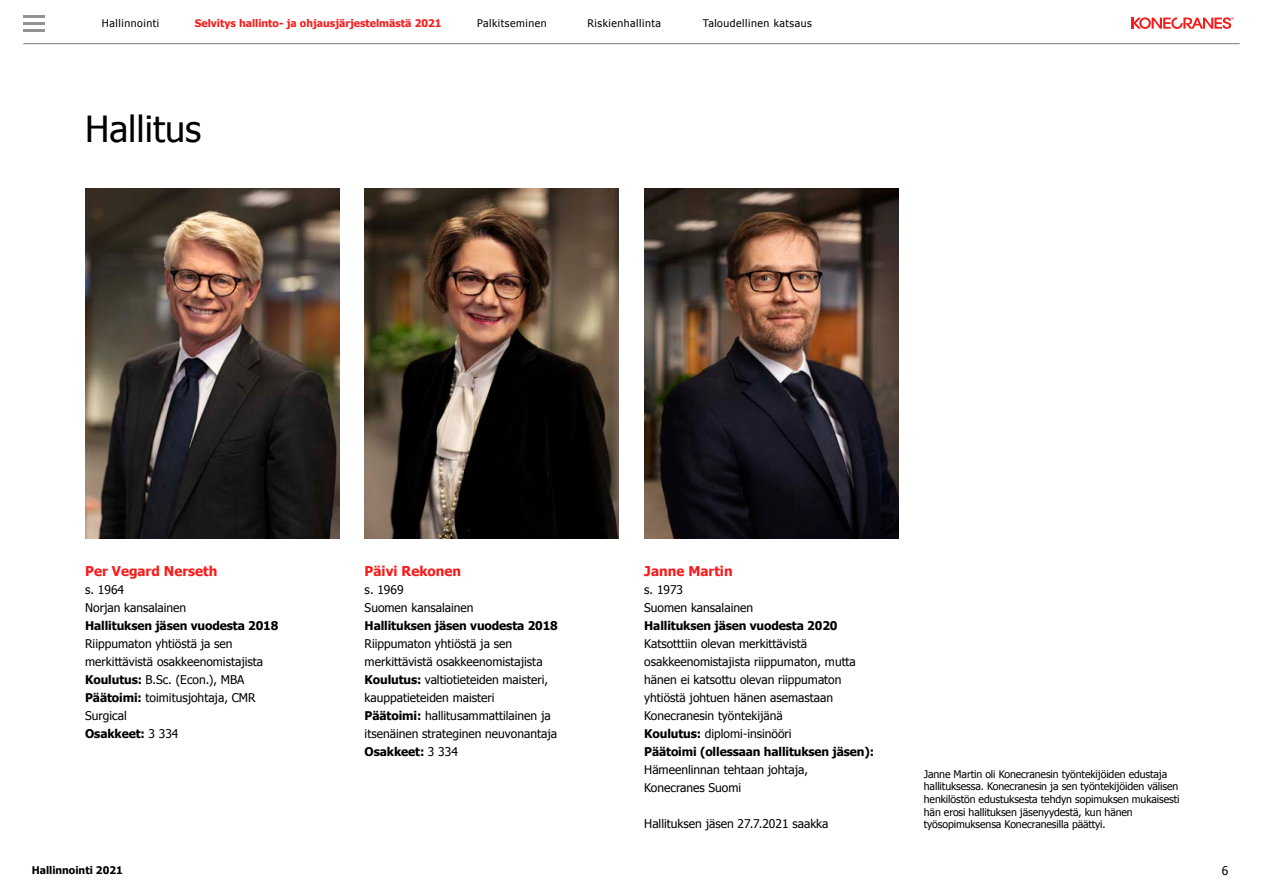
<style>
.page{position:relative;width:1263px;height:893px;background:#fff}
.page>*{position:absolute;margin:0;border:0;box-sizing:border-box;transform-origin:0 0}
.GOV_Otsikko_20_pt{font:36px "Tahoma";color:#000}
.GOV_LEIPIS_EN{font:700 13.5px "Tahoma";color:#f71c1c}
.GOV_Bulletit_EN{font:12px/18px "Tahoma";color:#000}
.GOV_Bulletit_EN-2{font:700 12px "Tahoma";letter-spacing:-.01em;color:#000}
.GOV_Bulletit_EN-3{font:10.5px/12.6px "Tahoma";letter-spacing:-.01em;color:#000}
.GOV_Bulletit_EN-4{font:10.5px "Tahoma";letter-spacing:.05em;color:#000}
.t1{font:700 10.5px "Tahoma";color:#f71c1c}
.t2{font:700 10.5px "Tahoma";color:#000}
.s1{font-weight:700}
.s2{font-weight:400}
</style>
<div class="page">
<img style="left:644px;top:188px;width:254px;height:350px">
<img style="left:365px;top:188px;width:254px;height:350px">
<img style="left:85px;top:188px;width:254px;height:350px">
<hr style="left:23px;top:43px;width:1217px;height:1px;background:#787878">
<hr style="left:23px;top:15px;width:22px;height:3px;background:#919395">
<hr style="left:23px;top:22px;width:22px;height:3px;background:#919395">
<hr style="left:23px;top:29px;width:22px;height:2px;background:#919395">
<svg style="left:1131px;top:17px;width:103px;height:12px"></svg>
<p class="GOV_Bulletit_EN-4" style="left:102px;top:17px;width:59px">Hallinnointi</p>
<p class="t1" style="left:195px;top:16px;width:248px">Selvitys hallinto- ja ohjausjärjestelmästä 2021</p>
<p class="GOV_Bulletit_EN-4" style="left:477px;top:17px;width:71px">Palkitseminen</p>
<p class="GOV_Bulletit_EN-4" style="left:587px;top:17px;width:75px">Riskienhallinta</p>
<p class="GOV_Bulletit_EN-4" style="left:703px;top:17px;width:111px">Taloudellinen katsaus</p>
<p class="GOV_Otsikko_20_pt" style="left:85px;top:105px;width:118px">Hallitus</p>
<p class="GOV_LEIPIS_EN" style="left:85px;top:562px;width:134px">Per Vegard Nerseth</p>
<p class="GOV_Bulletit_EN" style="left:85px;top:580px;width:40px">s. 1964</p>
<p class="GOV_Bulletit_EN" style="left:85px;top:598px;width:103px">Norjan kansalainen</p>
<p class="GOV_Bulletit_EN-2" style="left:85px;top:617px;width:195px">Hallituksen jäsen vuodesta 2018</p>
<p class="GOV_Bulletit_EN" style="left:85px;top:634px;width:179px">Riippumaton yhtiöstä ja sen merkittävistä osakkeenomistajista</p>
<p class="GOV_Bulletit_EN" style="left:85px;top:670px;width:161px"><span class="s1">Koulutus:</span> B.Sc. (Econ.), MBA</p>
<p class="GOV_Bulletit_EN" style="left:85px;top:688px;width:172px"><span class="s1">Päätoimi:</span> toimitusjohtaja, CMR<br>Surgical</p>
<p class="GOV_Bulletit_EN-2" style="left:85px;top:725px;width:95px">Osakkeet: <span class="s2">3 334</span></p>
<p class="t2" style="left:32px;top:863px;width:93px">Hallinnointi 2021</p>
<p class="GOV_LEIPIS_EN" style="left:365px;top:562px;width:98px">Päivi Rekonen</p>
<p class="GOV_Bulletit_EN" style="left:365px;top:580px;width:40px">s. 1969</p>
<p class="GOV_Bulletit_EN" style="left:365px;top:598px;width:110px">Suomen kansalainen</p>
<p class="GOV_Bulletit_EN-2" style="left:365px;top:617px;width:195px">Hallituksen jäsen vuodesta 2018</p>
<p class="GOV_Bulletit_EN" style="left:365px;top:634px;width:179px">Riippumaton yhtiöstä ja sen merkittävistä osakkeenomistajista</p>
<p class="GOV_Bulletit_EN" style="left:365px;top:670px;width:185px"><span class="s1">Koulutus:</span> valtiotieteiden maisteri, kauppatieteiden maisteri</p>
<p class="GOV_Bulletit_EN" style="left:365px;top:706px;width:194px"><span class="s1">Päätoimi:</span> hallitusammattilainen ja itsenäinen strateginen neuvonantaja</p>
<p class="GOV_Bulletit_EN-2" style="left:365px;top:743px;width:95px">Osakkeet: <span class="s2">3 334</span></p>
<p class="GOV_LEIPIS_EN" style="left:644px;top:562px;width:90px">Janne Martin</p>
<p class="GOV_Bulletit_EN" style="left:644px;top:580px;width:40px">s. 1973</p>
<p class="GOV_Bulletit_EN" style="left:644px;top:598px;width:110px">Suomen kansalainen</p>
<p class="GOV_Bulletit_EN-2" style="left:644px;top:617px;width:195px">Hallituksen jäsen vuodesta 2020</p>
<p class="GOV_Bulletit_EN" style="left:644px;top:634px;width:213px">Katsotttiin olevan merkittävistä osakkeenomistajista riippumaton, mutta hänen ei katsottu olevan riippumaton yhtiöstä johtuen hänen asemastaan Konecranesin työntekijänä</p>
<p class="GOV_Bulletit_EN" style="left:644px;top:724px;width:149px"><span class="s1">Koulutus:</span> diplomi-insinööri</p>
<p class="GOV_Bulletit_EN" style="left:644px;top:742px;width:231px"><span class="s1">Päätoimi (ollessaan hallituksen jäsen):<br></span>Hämeenlinnan tehtaan johtaja,<br>Konecranes Suomi</p>
<p class="GOV_Bulletit_EN" style="left:644px;top:814px;width:186px">Hallituksen jäsen 27.7.2021 saakka</p>
<p class="GOV_Bulletit_EN-3" style="left:924px;top:767px;width:257px">Janne Martin oli Konecranesin työntekijöiden edustaja hallituksessa. Konecranesin ja sen työntekijöiden välisen henkilöstön edustuksesta tehdyn sopimuksen mukaisesti hän erosi hallituksen jäsenyydestä, kun hänen työsopimuksensa Konecranesilla päättyi.</p>
<p class="GOV_Bulletit_EN" style="left:1222px;top:861px;width:8px">6</p>
</div>
